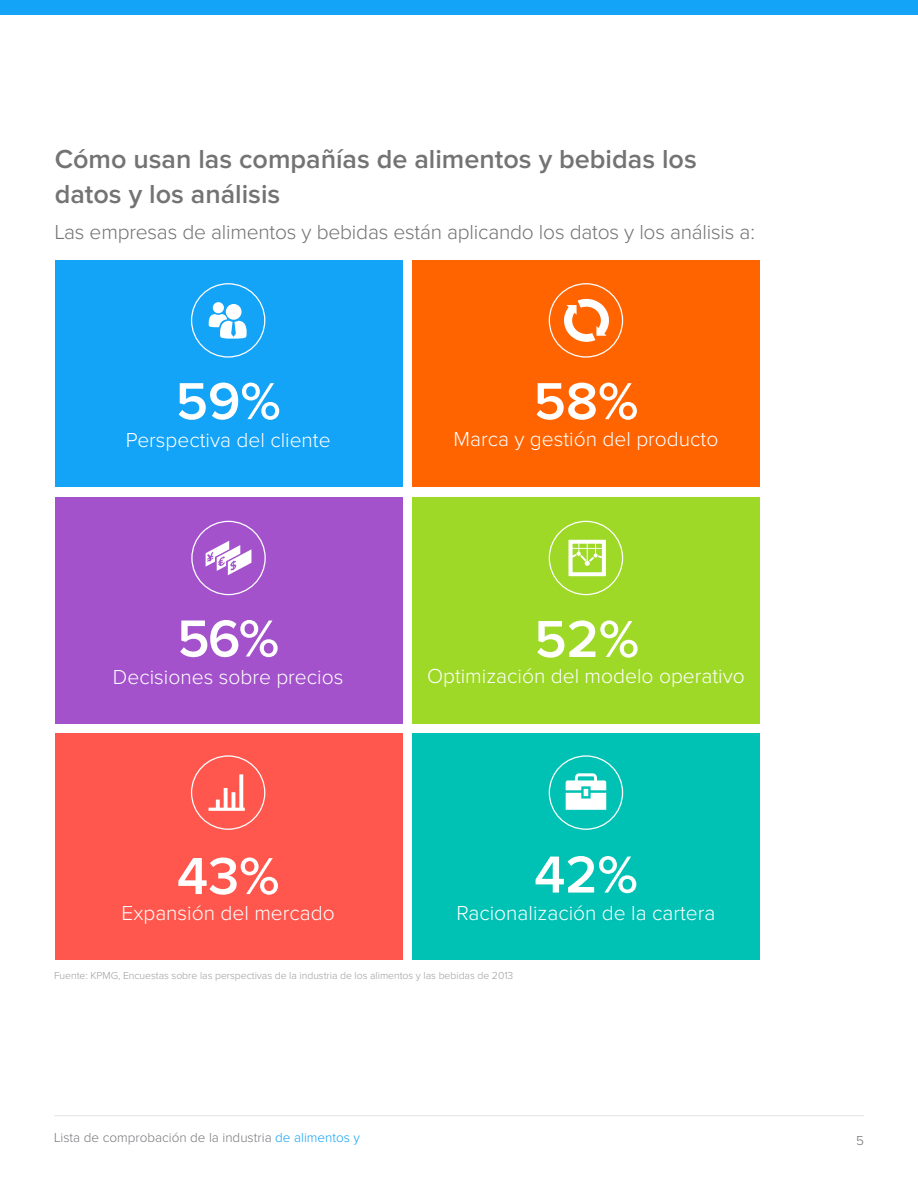
<style>
.page{position:relative;width:918px;height:1188px;background:#fff}
.page>*{position:absolute;margin:0;border:0;box-sizing:border-box;transform-origin:0 0}
.Normal_Copy__fo_real{font:600 54px "Proxima Nova";color:#fff}
.Normal_Copy__fo_real-2{font:600 27px/34.5px "Proxima Nova";color:#737373}
.Normal_Copy__fo_real-3{font:300 21px "Proxima Nova";color:#fff}
.t1{font:300 21px "Proxima Nova";letter-spacing:-.01em;color:#737373}
.t2{font:300 13.5px "Proxima Nova";color:#77787b}
.Normal_Copy__fo_real-4{font:300 13.5px "Proxima Nova";color:#6d6e71}
.Normal_Copy__fo_real-5{font:300 10.5px "Proxima Nova";letter-spacing:-.005em;color:#9d9d9d}
.s1{color:#13a3f7}
</style>
<div class="page">
<div style="left:55px;top:260px;width:347px;height:227px;background:#13a3f7"></div>
<div style="left:55px;top:497px;width:347px;height:227px;background:#a352cc"></div>
<div style="left:55px;top:733px;width:347px;height:227px;background:#ff574d"></div>
<div style="left:412px;top:260px;width:348px;height:227px;background:#ff6400"></div>
<div style="left:412px;top:497px;width:348px;height:227px;background:#9ed927"></div>
<div style="left:412px;top:733px;width:348px;height:227px;background:#00c2b4"></div>
<svg style="left:206px;top:541px;width:45px;height:34px"></svg>
<div style="left:191px;top:521px;width:75px;height:74px;border:1px solid #fff;border-radius:50%"></div>
<div style="left:549px;top:755px;width:74px;height:75px;border:1px solid #fff;border-radius:50%"></div>
<svg style="left:566px;top:773px;width:40px;height:37px"></svg>
<div style="left:549px;top:521px;width:74px;height:74px;border:1px solid #fff;border-radius:50%"></div>
<svg style="left:568px;top:540px;width:38px;height:36px"></svg>
<div style="left:191px;top:755px;width:74px;height:75px;border:1px solid #fff;border-radius:50%"></div>
<svg style="left:209px;top:774px;width:36px;height:37px"></svg>
<div style="left:549px;top:283px;width:74px;height:75px;border:1px solid #fff;border-radius:50%"></div>
<svg style="left:564px;top:298px;width:45px;height:44px"></svg>
<div style="left:191px;top:283px;width:74px;height:75px;border:1px solid #fff;border-radius:50%"></div>
<div style="left:226px;top:304px;width:16px;height:16px;background:#fff;border-radius:50%"></div>
<div style="left:213px;top:302px;width:11px;height:11px;background:#fff;border-radius:50%"></div>
<svg style="left:208px;top:314px;width:39px;height:25px"></svg>
<div style="left:0;top:1px;width:918px;height:14px;background:#13a3f7"></div>
<hr style="left:54px;top:1115px;width:810px;height:1px;background:#e6e7e8">
<p class="Normal_Copy__fo_real-2" style="left:55px;top:143px;width:644px">Cómo usan las compañías de alimentos y bebidas los datos y los análisis</p>
<p class="t1" style="left:55px;top:222px;width:702px">Las empresas de alimentos y bebidas están aplicando los datos y los análisis a:</p>
<p class="Normal_Copy__fo_real" style="left:176px;top:377px;width:107px">59%</p>
<p class="Normal_Copy__fo_real" style="left:533px;top:377px;width:106px">58%</p>
<p class="Normal_Copy__fo_real-3" style="left:126px;top:430px;width:207px">Perspectiva del cliente</p>
<p class="Normal_Copy__fo_real-3" style="left:454px;top:430px;width:266px">Marca y gestión del producto</p>
<p class="Normal_Copy__fo_real" style="left:177px;top:614px;width:103px">56%</p>
<p class="Normal_Copy__fo_real-3" style="left:113px;top:668px;width:232px">Decisiones sobre precios</p>
<p class="Normal_Copy__fo_real" style="left:177px;top:851px;width:104px">43%</p>
<p class="Normal_Copy__fo_real-3" style="left:122px;top:903px;width:215px">Expansión del mercado</p>
<p class="Normal_Copy__fo_real" style="left:534px;top:614px;width:106px">52%</p>
<p class="Normal_Copy__fo_real-3" style="left:427px;top:666px;width:319px">Optimización del modelo operativo</p>
<p class="Normal_Copy__fo_real" style="left:534px;top:850px;width:105px">42%</p>
<p class="Normal_Copy__fo_real-3" style="left:456px;top:903px;width:261px">Racionalización de la cartera</p>
<p class="Normal_Copy__fo_real-5" style="left:54px;top:970px;width:461px">Fuente: KPMG, Encuestas sobre las perspectivas de la industria de los alimentos y las bebidas de 2013</p>
<p class="t2" style="left:54px;top:1131px;width:308px">Lista de comprobación de la industria <span class="s1">de alimentos y</span></p>
<p class="Normal_Copy__fo_real-4" style="left:856px;top:1135px;width:9px">5</p>
</div>
